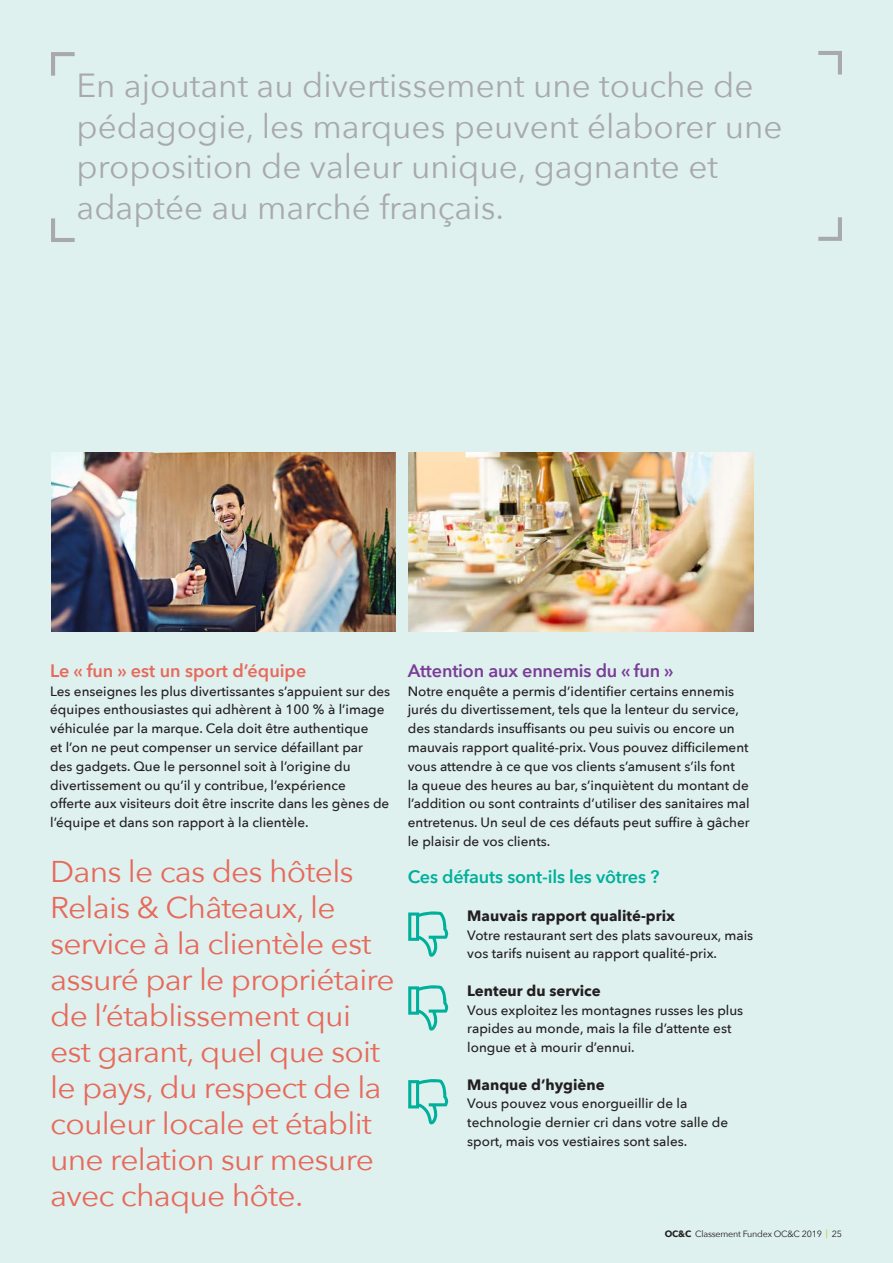
<style>
.page{position:relative;width:893px;height:1263px;background:#dff1ef}
.page>*{position:absolute;margin:0;border:0;box-sizing:border-box;transform-origin:0 0}
.Frame_Quote_1{font:33.3px/40.5px "Avenir Next";color:#a8a9ad}
.Pull_out_text{font:30px/36px "Avenir Next";letter-spacing:-.025em;color:#e76a5b;scale:1.06 1}
.Body_copy{font:600 18px "Avenir Next";letter-spacing:-.01em;color:#00b09b}
.Body_copy-2{font:600 18px "Avenir Next";letter-spacing:-.01em;color:#793e97}
.Body_copy-3{font:600 18px "Avenir Next";color:#e76a5b}
.C_Head{font:700 15px "Avenir Next";color:#231f20}
.Body_copy-4{font:500 13.5px/18.8px "Avenir Next";color:#231f20}
.t1{font:9px "Avenir Next";letter-spacing:-.025em;color:#231f20}
.s1{font-weight:700}
</style>
<div class="page">
<svg style="left:408px;top:911px;width:41px;height:46px"></svg>
<svg style="left:408px;top:985px;width:41px;height:46px"></svg>
<svg style="left:408px;top:1079px;width:41px;height:46px"></svg>
<svg style="left:51px;top:52px;width:24px;height:24px"></svg>
<svg style="left:818px;top:51px;width:24px;height:24px"></svg>
<svg style="left:51px;top:218px;width:24px;height:24px"></svg>
<svg style="left:818px;top:217px;width:24px;height:24px"></svg>
<img style="left:51px;top:453px;width:345px;height:178px">
<img style="left:408px;top:453px;width:345px;height:178px">
<p class="Frame_Quote_1" style="left:77px;top:64px;width:708px">En ajoutant au divertissement une touche de pédagogie, les marques peuvent élaborer une proposition de valeur unique, gagnante et adaptée au marché français.</p>
<p class="Body_copy-3" style="left:50px;top:655px;width:258px">Le « fun » est un sport d’équipe</p>
<p class="Body_copy-4" style="left:50px;top:681px;width:342px">Les enseignes les plus divertissantes s’appuient sur des équipes enthousiastes qui adhèrent à 100 % à l’image véhiculée par la marque. Cela doit être authentique<br>et l’on ne peut compenser un service défaillant par<br>des gadgets. Que le personnel soit à l’origine du divertissement ou qu’il y contribue, l’expérience<br>offerte aux visiteurs doit être inscrite dans les gènes de l’équipe et dans son rapport à la clientèle.</p>
<p class="Pull_out_text" style="left:50px;top:852px;width:327px">Dans le cas des hôtels<br>Relais &amp; Châteaux, le service à la clientèle est assuré par le propriétaire de l’établissement qui est garant, quel que soit le pays, du respect de la couleur locale et établit une relation sur mesure avec chaque hôte.</p>
<p class="Body_copy-2" style="left:408px;top:655px;width:267px">Attention aux ennemis du « fun »</p>
<p class="Body_copy-4" style="left:408px;top:681px;width:343px">Notre enquête a permis d’identifier certains ennemis jurés du divertissement, tels que la lenteur du service, des standards insuffisants ou peu suivis ou encore un mauvais rapport qualité-prix. Vous pouvez difficilement vous attendre à ce que vos clients s’amusent s’ils font<br>la queue des heures au bar, s’inquiètent du montant de l’addition ou sont contraints d’utiliser des sanitaires mal entretenus. Un seul de ces défauts peut suffire à gâcher le plaisir de vos clients.</p>
<p class="Body_copy" style="left:408px;top:861px;width:253px">Ces défauts sont-ils les vôtres ?</p>
<p class="C_Head" style="left:467px;top:902px;width:209px">Mauvais rapport qualité-prix</p>
<p class="Body_copy-4" style="left:467px;top:925px;width:287px">Votre restaurant sert des plats savoureux, mais vos tarifs nuisent au rapport qualité-prix.</p>
<p class="C_Head" style="left:467px;top:977px;width:135px">Lenteur du service</p>
<p class="Body_copy-4" style="left:467px;top:1000px;width:277px">Vous exploitez les montagnes russes les plus rapides au monde, mais la file d’attente est longue et à mourir d’ennui.</p>
<p class="C_Head" style="left:467px;top:1071px;width:139px">Manque d’hygiène</p>
<p class="Body_copy-4" style="left:467px;top:1094px;width:262px">Vous pouvez vous enorgueillir de la technologie dernier cri dans votre salle de sport, mais vos vestiaires sont sales.</p>
<p class="t1" style="left:665px;top:1227px;width:179px"><span class="s1">OC&amp;C</span> Classement Fundex OC&amp;C 2019 <sup>|</sup> 25</p>
</div>
